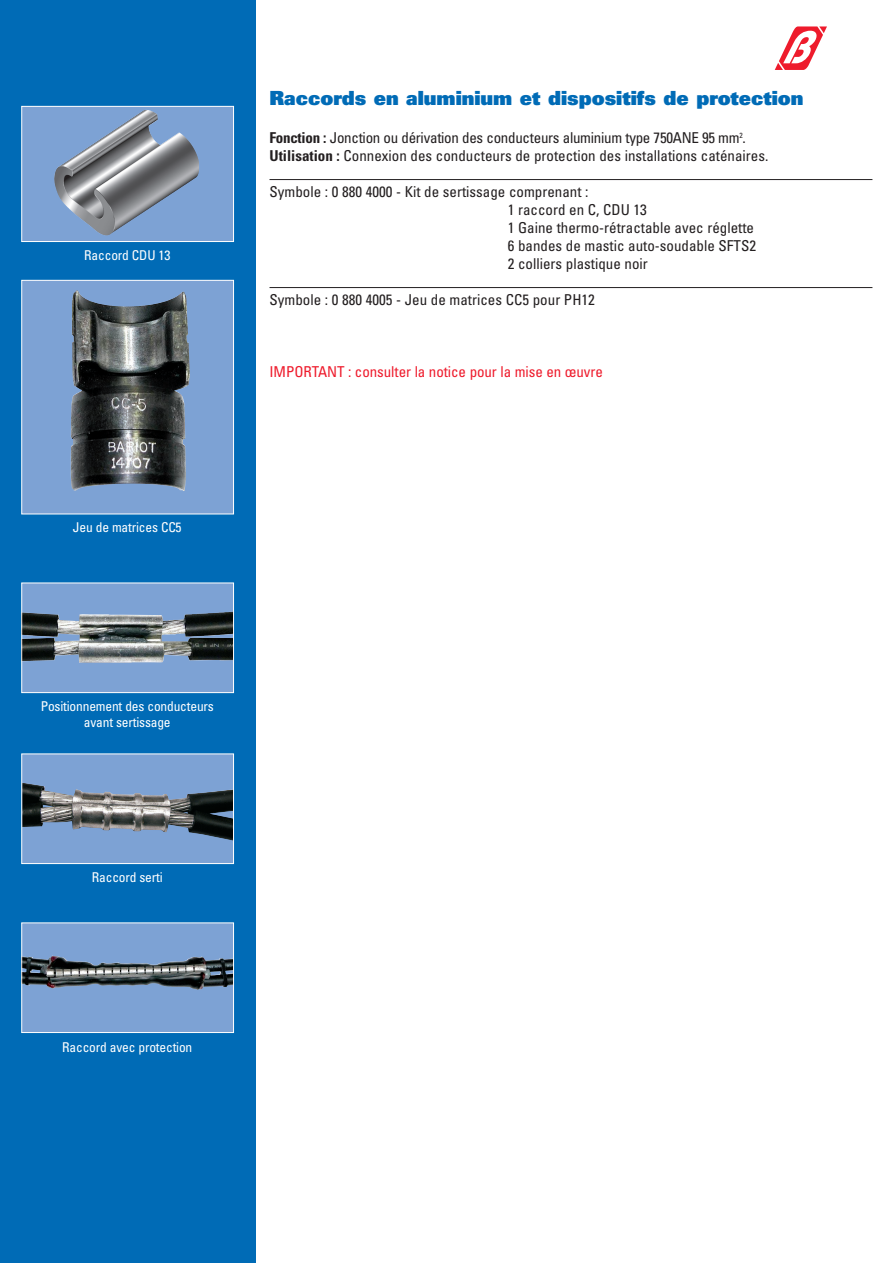
<style>
.page{position:relative;width:893px;height:1263px;background:#fff}
.page>*{position:absolute;margin:0;border:0;box-sizing:border-box;transform-origin:0 0}
.t1{font:900 19.5px "Univers";color:#006bb6}
.t2{font:condensed 15px/18px "Univers";color:#231f20}
.t3{font:condensed 15px "Univers";letter-spacing:-.005em;color:#ee1b2c}
.t4{font:condensed 13.5px/16.2px "Univers";letter-spacing:-.015em;color:#fff;text-align:center}
.s1{font-weight:700}
</style>
<div class="page">
<div style="left:0;top:0;width:255px;height:1263px;background:#006bb6"></div>
<svg style="left:23px;top:108px;width:209px;height:132px;background:#829aba"></svg>
<img style="left:148px;top:114px;width:19px;height:31px">
<div style="left:21px;top:106px;width:213px;height:136px;border:1px solid #fff"></div>
<svg style="left:23px;top:585px;width:209px;height:106px;background:#7796be"></svg>
<img style="left:23px;top:629px;width:209px;height:36px">
<div style="left:21px;top:583px;width:213px;height:110px;border:1px solid #fff"></div>
<div style="left:22px;top:923px;width:211px;height:110px;background:#7da2d4"></div>
<img style="left:23px;top:955px;width:209px;height:35px">
<div style="left:21px;top:922px;width:213px;height:111px;border:1px solid #fff"></div>
<div style="left:22px;top:280px;width:211px;height:234px;background:#7da2d4"></div>
<img style="left:70px;top:291px;width:120px;height:200px">
<div style="left:21px;top:280px;width:213px;height:234px;border:1px solid #fff"></div>
<svg style="left:774px;top:26px;width:53px;height:44px"></svg>
<hr style="left:269px;top:179px;width:603px;height:1px;background:#231f20">
<hr style="left:269px;top:287px;width:603px;height:1px;background:#231f20">
<div style="left:22px;top:754px;width:211px;height:110px;background:#7da2d4"></div>
<img style="left:23px;top:783px;width:209px;height:58px">
<div style="left:21px;top:753px;width:213px;height:111px;border:1px solid #fff"></div>
<p class="t4" style="left:84px;top:248px;width:87px">Raccord CDU 13</p>
<p class="t4" style="left:73px;top:520px;width:110px">Jeu de matrices CC5</p>
<h1 class="t1" style="left:269px;top:90px;width:535px">Raccords en aluminium et dispositifs de protection</h1>
<p class="t2" style="left:269px;top:130px;width:500px"><span class="s1">Fonction :</span> Jonction ou dérivation des conducteurs aluminium type 750ANE 95 mm<sup>2</sup>.<br><span class="s1">Utilisation :</span> Connexion des conducteurs de protection des installations caténaires.</p>
<p class="t2" style="left:507px;top:184px;width:250px;text-indent:-238px">Symbole : 0 880 4000 - Kit de sertissage comprenant :<br>1 raccord en C, CDU 13<br>1 Gaine thermo-rétractable avec réglette 6 bandes de mastic auto-soudable SFTS2<br>2 colliers plastique noir</p>
<p class="t2" style="left:269px;top:292px;width:327px">Symbole : 0 880 4005 - Jeu de matrices CC5 pour PH12</p>
<p class="t3" style="left:269px;top:366px;width:335px">IMPORTANT : consulter la notice pour la mise en œuvre</p>
<p class="t4" style="left:41px;top:699px;width:175px">Positionnement des conducteurs avant sertissage</p>
<p class="t4" style="left:92px;top:870px;width:72px">Raccord serti</p>
<p class="t4" style="left:62px;top:1040px;width:132px">Raccord avec protection</p>
</div>
